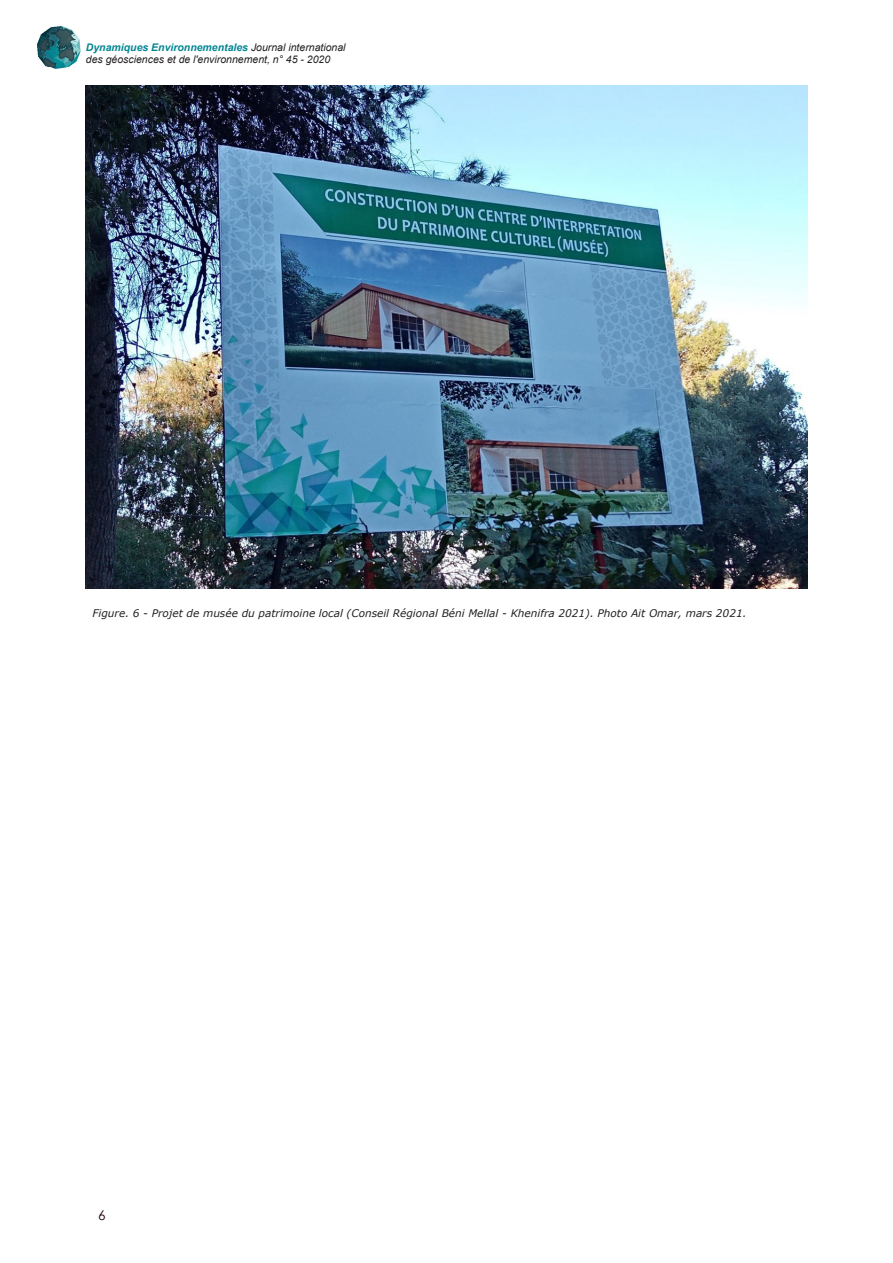
<style>
.page{position:relative;width:893px;height:1263px;background:#fff}
.page>*{position:absolute;margin:0;border:0;box-sizing:border-box;transform-origin:0 0}
.t1{font:13.5px "Century Gothic";color:#230206}
.biblio{font:italic 10.5px "Verdana";color:#231f20}
.t2{font:italic 10.5px/12.6px "Arial";color:#231f20}
.s1{font-weight:700;color:#038692}
</style>
<div class="page">
<img style="left:37px;top:26px;width:44px;height:43px">
<img style="left:85px;top:85px;width:723px;height:504px">
<p class="t2" style="left:86px;top:41px;width:261px"><span class="s1">Dynamiques Environnementales</span> Journal international des géosciences et de l'environnement, n° 45 - 2020</p>
<p class="biblio" style="left:93px;top:606px;width:655px">Figure. 6 - Projet de musée du patrimoine local (Conseil Régional Béni Mellal - Khenifra 2021). Photo Ait Omar, mars 2021.</p>
<p class="t1" style="left:98px;top:1206px;width:9px">6</p>
</div>
